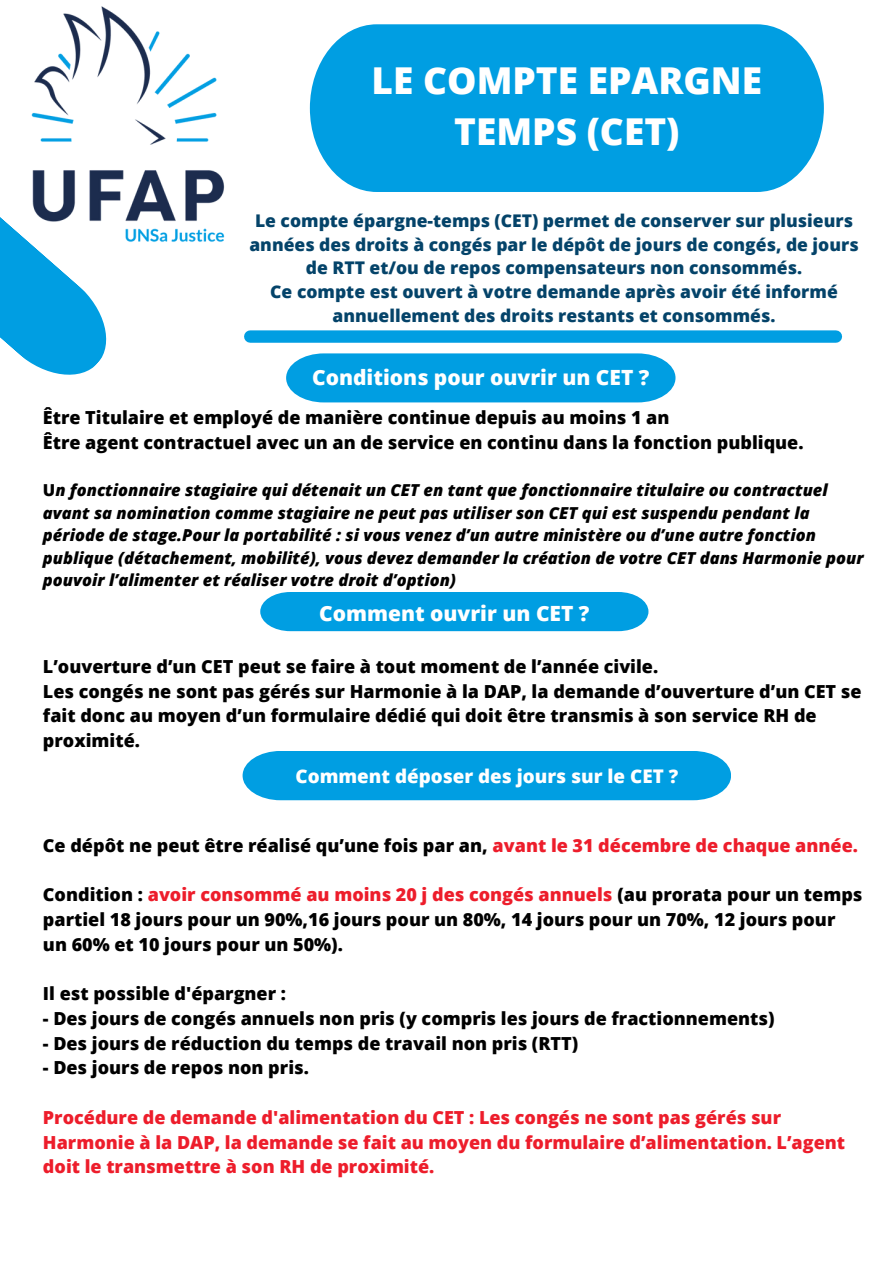
<style>
.page{position:relative;width:893px;height:1264px;background:#fff}
.page>*{position:absolute;margin:0;border:0;box-sizing:border-box;transform-origin:0 0}
.t1{font:800 37.05px/51.2px "Open Sans";color:#fff;text-align:center}
.t2{font:800 21px "Open Sans";color:#fff}
.t3{font:800 18.75px "Open Sans";color:#fff}
.t4{font:800 18px/24.8px "Open Sans";color:#000}
.t5{font:800 18px/24.8px "Open Sans";color:#ed1d2b}
.t6{font:800 17.55px/23.5px "Open Sans";color:#044369;text-align:center}
.t7{font:italic 800 16.5px/22.5px "Open Sans";color:#000}
.s1{font-style:normal}
.s2{color:#ed1d2b}
</style>
<div class="page">
<div style="left:310px;top:24px;width:513px;height:168px;background:#009ee2"></div>
<svg style="left:0;top:291px;width:107px;height:84px"></svg>
<div style="left:250px;top:330px;width:585px;height:13px;background:#009ee2"></div>
<img style="left:0;top:6px;width:225px;height:285px">
<div style="left:286px;top:353px;width:389px;height:49px;background:#009ee2"></div>
<div style="left:260px;top:592px;width:388px;height:39px;background:#009ee2"></div>
<div style="left:242px;top:751px;width:489px;height:49px;background:#009ee2"></div>
<p class="t1" style="left:371px;top:54px;width:392px">LE COMPTE EPARGNE<br>TEMPS (CET)</p>
<p class="t6" style="left:249px;top:208px;width:610px">Le compte épargne-temps (CET) permet de conserver sur plusieurs années des droits à congés par le dépôt de jours de congés, de jours de RTT et/ou de repos compensateurs non consommés.</p>
<p class="t6" style="left:270px;top:279px;width:569px">Ce compte est ouvert à votre demande après avoir été informé annuellement des droits restants et consommés.</p>
<p class="t2" style="left:312px;top:362px;width:339px">Conditions pour ouvrir un CET ?</p>
<p class="t4" style="left:43px;top:405px;width:628px">Être Titulaire et employé de manière continue depuis au moins 1 an</p>
<p class="t4" style="left:43px;top:429px;width:762px">Être agent contractuel avec un an de service en continu dans la fonction publique.</p>
<p class="t7" style="left:43px;top:478px;width:822px"><span class="s1">U</span>n fonctionnaire stagiaire qui détenait un CET en tant que fonctionnaire titulaire ou contractuel avant sa nomination comme stagiaire ne peut pas utiliser son CET qui est suspendu pendant la période de stage.Pour la portabilité : si vous venez d’un autre ministère ou d’une autre fonction publique (détachement, mobilité), vous devez demander la création de votre CET dans Harmonie pour pouvoir l’alimenter et réaliser votre droit d’option)</p>
<p class="t2" style="left:319px;top:599px;width:272px">Comment ouvrir un CET ?</p>
<p class="t4" style="left:43px;top:653px;width:616px">L’ouverture d’un CET peut se faire à tout moment de l’année civile.</p>
<p class="t4" style="left:43px;top:678px;width:820px">Les congés ne sont pas gérés sur Harmonie à la DAP, la demande d’ouverture d’un CET se fait donc au moyen d’un formulaire dédié qui doit être transmis à son service RH de proximité.</p>
<p class="t3" style="left:295px;top:763px;width:384px">Comment déposer des jours sur le CET ?</p>
<p class="t4" style="left:43px;top:832px;width:816px">Ce dépôt ne peut être réalisé qu’une fois par an, <span class="s2">avant le 31 décembre de chaque année.</span></p>
<p class="t4" style="left:43px;top:881px;width:821px">Condition : <span class="s2">avoir consommé au moins 20 j des congés annuels</span> (au prorata pour un temps partiel 18 jours pour un 90%,16 jours pour un 80%, 14 jours pour un 70%, 12 jours pour un 60% et 10 jours pour un 50%).</p>
<p class="t4" style="left:43px;top:980px;width:244px">Il est possible d'épargner :</p>
<p class="t4" style="left:43px;top:1005px;width:733px">- Des jours de congés annuels non pris (y compris les jours de fractionnements)</p>
<p class="t4" style="left:43px;top:1030px;width:536px">- Des jours de réduction du temps de travail non pris (RTT)</p>
<p class="t4" style="left:43px;top:1054px;width:267px">- Des jours de repos non pris.</p>
<p class="t5" style="left:43px;top:1104px;width:803px">Procédure de demande d'alimentation du CET : Les congés ne sont pas gérés sur<br>Harmonie à la DAP, la demande se fait au moyen du formulaire d’alimentation. L’agent doit le transmettre à son RH de proximité.</p>
</div>
